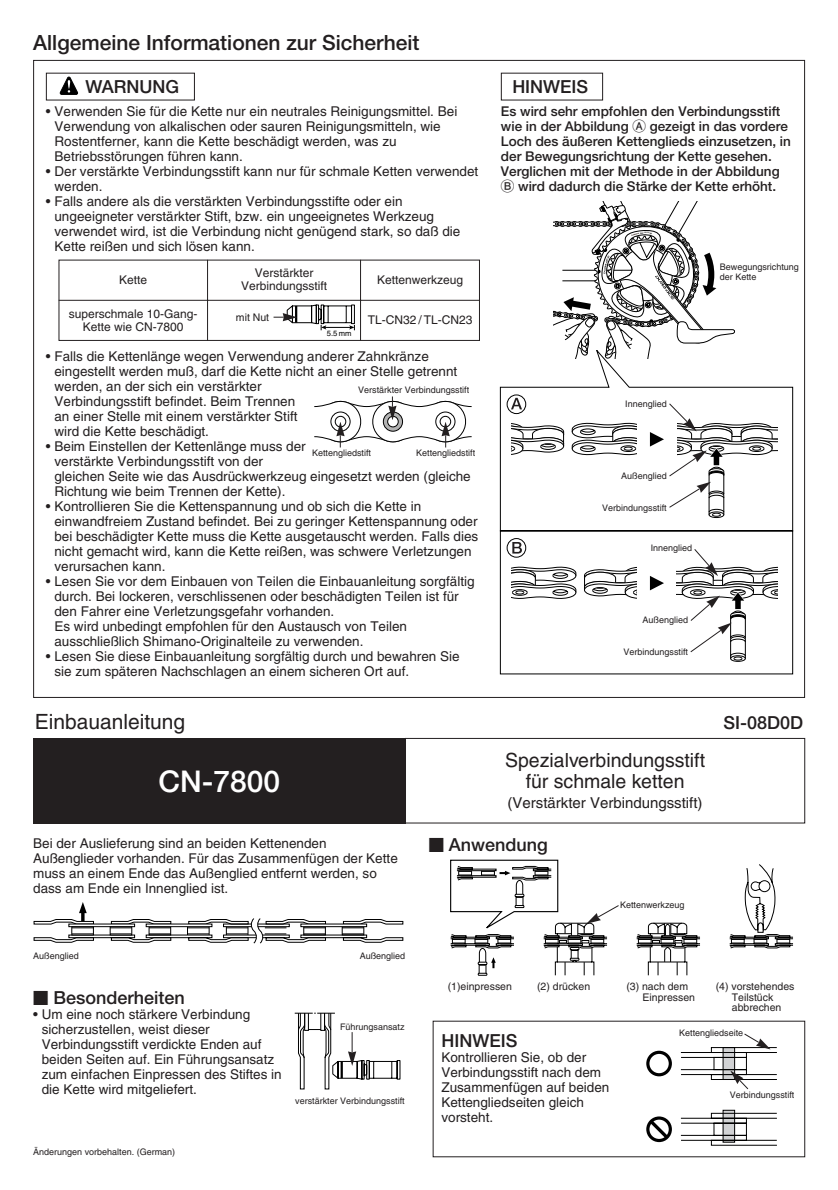
<style>
.page{position:relative;width:838px;height:1190px;background:#fff}
.page>*{position:absolute;margin:0;border:0;box-sizing:border-box;transform-origin:0 0}
.t1{font:500 30px "Helvetica Neue";color:#fff}
.t2{font:500 21px "Helvetica Neue";color:#231f20}
.t3{font:21px "Helvetica";color:#231f20}
.t4{font:19.6px/21px "Helvetica";color:#231f20;text-align:center}
.t5{font:500 18px "Helvetica Neue";color:#231f20}
.t6{font:15px "Helvetica";color:#231f20}
.t7{font:13.6px/15px "Helvetica";color:#231f20}
.t8{font:500 13.6px/15px "Helvetica Neue";color:#231f20}
.t9{font:12px/12.8px "Helvetica";color:#231f20;text-align:center}
.t10{font:10.4px/10.4px "Helvetica";color:#231f20}
.t11{font:9px/9.8px "Helvetica";color:#231f20}
.t12{font:7.6px "Helvetica";color:#000}
.s1{font-family:"Ftgfr Alpha";font-weight:400}
</style>
<div class="page">
<svg style="left:500px;top:359px;width:293px;height:315px"></svg>
<svg style="left:553px;top:201px;width:182px;height:158px"></svg>
<svg style="left:506px;top:394px;width:131px;height:164px"></svg>
<svg style="left:512px;top:566px;width:125px;height:34px"></svg>
<svg style="left:650px;top:576px;width:14px;height:14px"></svg>
<svg style="left:60px;top:77px;width:18px;height:18px"></svg>
<div style="left:405px;top:738px;width:400px;height:85px;border:1px solid #231f20"></div>
<div style="left:33px;top:738px;width:372px;height:85px;background:#231f20"></div>
<svg style="left:295px;top:1012px;width:106px;height:78px"></svg>
<svg style="left:646px;top:1050px;width:26px;height:93px"></svg>
<div style="left:723px;top:1110px;width:12px;height:32px;background:#abacad;border:1px solid #000"></div>
<svg style="left:680px;top:1113px;width:97px;height:33px"></svg>
<svg style="left:680px;top:1033px;width:97px;height:57px"></svg>
<svg style="left:650px;top:403px;width:128px;height:115px"></svg>
<svg style="left:677px;top:549px;width:100px;height:113px"></svg>
<svg style="left:314px;top:396px;width:157px;height:52px"></svg>
<svg style="left:450px;top:859px;width:343px;height:117px"></svg>
<div style="left:59px;top:260px;width:421px;height:81px;border:1px solid #231f20"></div>
<hr style="left:207px;top:260px;width:1px;height:81px;background:#231f20">
<hr style="left:360px;top:260px;width:1px;height:81px;background:#231f20">
<hr style="left:59px;top:300px;width:421px;height:1px;background:#231f20">
<svg style="left:274px;top:305px;width:81px;height:25px"></svg>
<svg style="left:33px;top:902px;width:371px;height:42px"></svg>
<h2 class="t2" style="left:33px;top:35px;width:388px">Allgemeine Informationen zur Sicherheit</h2>
<h3 class="t5" style="left:85px;top:81px;width:95px">WARNUNG</h3>
<h3 class="t5" style="left:512px;top:80px;width:77px">HINWEIS</h3>
<p class="t7" style="left:54px;top:106px;width:404px;text-indent:-9px">• Verwenden Sie für die Kette nur ein neutrales Reinigungsmittel. Bei Verwendung von alkalischen oder sauren Reinigungsmitteln, wie Rostentferner, kann die Kette beschädigt werden, was zu Betriebsstörungen führen kann.</p>
<p class="t7" style="left:54px;top:166px;width:425px;text-indent:-9px">• Der verstärkte Verbindungsstift kann nur für schmale Ketten verwendet werden.</p>
<p class="t7" style="left:54px;top:196px;width:407px;text-indent:-9px">• Falls andere als die verstärkten Verbindungsstifte oder ein ungeeigneter verstärkter Stift, bzw. ein ungeeignetes Werkzeug verwendet wird, ist die Verbindung nicht genügend stark, so daß die Kette reißen und sich lösen kann.</p>
<p class="t9" style="left:119px;top:274px;width:30px">Kette</p>
<p class="t9" style="left:377px;top:274px;width:88px">Kettenwerkzeug</p>
<p class="t9" style="left:69px;top:308px;width:130px">superschmale 10-Gang-<br>Kette wie CN-7800</p>
<p class="t9" style="left:241px;top:268px;width:88px">Verstärkter<br>Verbindungsstift</p>
<p class="t10" style="left:236px;top:313px;width:35px">mit Nut</p>
<p class="t9" style="left:368px;top:315px;width:106px">TL-CN32 / TL-CN23</p>
<p class="t12" style="left:327px;top:331px;width:26px">5.5 mm</p>
<p class="t7" style="left:54px;top:350px;width:404px;text-indent:-9px">• Falls die Kettenlänge wegen Verwendung anderer Zahnkränze eingestellt werden muß, darf die Kette nicht an einer Stelle getrennt werden, an der sich ein verstärkter<br>Verbindungsstift befindet. Beim Trennen<br>an einer Stelle mit einem verstärkter Stift<br>wird die Kette beschädigt.</p>
<p class="t7" style="left:54px;top:440px;width:418px;text-indent:-9px">• Beim Einstellen der Kettenlänge muss der<br>verstärkte Verbindungsstift von der<br>gleichen Seite wie das Ausdrückwerkzeug eingesetzt werden (gleiche Richtung wie beim Trennen der Kette).</p>
<p class="t7" style="left:54px;top:500px;width:425px;text-indent:-9px">• Kontrollieren Sie die Kettenspannung und ob sich die Kette in einwandfreiem Zustand befindet. Bei zu geringer Kettenspannung oder bei beschädigter Kette muss die Kette ausgetauscht werden. Falls dies nicht gemacht wird, kann die Kette reißen, was schwere Verletzungen verursachen kann.</p>
<p class="t7" style="left:54px;top:575px;width:422px;text-indent:-9px">• Lesen Sie vor dem Einbauen von Teilen die Einbauanleitung sorgfältig durch. Bei lockeren, verschlissenen oder beschädigten Teilen ist für den Fahrer eine Verletzungsgefahr vorhanden.<br>Es wird unbedingt empfohlen für den Austausch von Teilen ausschließlich Shimano-Originalteile zu verwenden.</p>
<p class="t7" style="left:54px;top:650px;width:407px;text-indent:-9px">• Lesen Sie diese Einbauanleitung sorgfältig durch und bewahren Sie sie zum späteren Nachschlagen an einem sicheren Ort auf.</p>
<p class="t11" style="left:358px;top:385px;width:113px">Verstärkter Verbindungsstift</p>
<p class="t11" style="left:312px;top:449px;width:61px">Kettengliedstift</p>
<p class="t11" style="left:416px;top:449px;width:61px">Kettengliedstift</p>
<p class="t8" style="left:501px;top:105px;width:292px">Es wird sehr empfohlen den Verbindungsstift wie in der Abbildung <span class="s1">A</span> gezeigt in das vordere Loch des äußeren Kettenglieds einzusetzen, in der Bewegungsrichtung der Kette gesehen.<br>Verglichen mit der Methode in der Abbildung <span class="s1">B</span> wird dadurch die Stärke der Kette erhöht.</p>
<p class="t11" style="left:720px;top:263px;width:81px">Bewegungsrichtung der Kette</p>
<p class="t11" style="left:625px;top:399px;width:43px">Innenglied</p>
<p class="t11" style="left:621px;top:472px;width:47px">Außenglied</p>
<p class="t11" style="left:602px;top:504px;width:66px">Verbindungsstift</p>
<p class="t11" style="left:651px;top:544px;width:43px">Innenglied</p>
<p class="t11" style="left:643px;top:616px;width:47px">Außenglied</p>
<p class="t11" style="left:624px;top:648px;width:66px">Verbindungsstift</p>
<h2 class="t3" style="left:35px;top:714px;width:152px">Einbauanleitung</h2>
<h3 class="t5" style="left:724px;top:716px;width:81px">SI-08D0D</h3>
<h3 class="t4" style="left:505px;top:751px;width:201px">Spezialverbindungsstift für schmale ketten</h3>
<p class="t6" style="left:508px;top:798px;width:197px">(Verstärkter Verbindungsstift)</p>
<h1 class="t1" style="left:158px;top:770px;width:123px">CN-7800</h1>
<p class="t7" style="left:33px;top:837px;width:366px">Bei der Auslieferung sind an beiden Kettenenden Außenglieder vorhanden. Für das Zusammenfügen der Kette muss an einem Ende das Außenglied entfernt werden, so dass am Ende ein Innenglied ist.</p>
<h3 class="t5" style="left:449px;top:838px;width:101px">Anwendung</h3>
<p class="t11" style="left:33px;top:952px;width:47px">Außenglied</p>
<p class="t11" style="left:360px;top:952px;width:47px">Außenglied</p>
<p class="t11" style="left:620px;top:901px;width:66px">Kettenwerkzeug</p>
<h3 class="t5" style="left:54px;top:991px;width:133px">Besonderheiten</h3>
<p class="t7" style="left:42px;top:1008px;width:242px;text-indent:-9px">• Um eine noch stärkere Verbindung sicherzustellen, weist dieser Verbindungsstift verdickte Enden auf beiden Seiten auf. Ein Führungsansatz zum einfachen Einpressen des Stiftes in die Kette wird mitgeliefert.</p>
<p class="t11" style="left:340px;top:1023px;width:66px">Führungsansatz</p>
<p class="t11" style="left:295px;top:1097px;width:111px">verstärkter Verbindungsstift</p>
<p class="t11" style="left:33px;top:1148px;width:144px">Änderungen vorbehalten. (German)</p>
<p class="t10" style="left:448px;top:982px;width:66px">(1)einpressen</p>
<p class="t10" style="left:537px;top:982px;width:55px">(2) drücken</p>
<p class="t10" style="left:643px;top:982px;width:54px;text-indent:-16px">(3) nach dem<br>Einpressen</p>
<p class="t10" style="left:716px;top:982px;width:80px;text-align:center">(4) vorstehendes<br>Teilstück abbrechen</p>
<h3 class="t5" style="left:441px;top:1034px;width:77px">HINWEIS</h3>
<p class="t7" style="left:441px;top:1051px;width:170px">Kontrollieren Sie, ob der<br>Verbindungsstift nach dem<br>Zusammenfügen auf beiden<br>Kettengliedseiten gleich vorsteht.</p>
<p class="t11" style="left:679px;top:1029px;width:66px">Kettengliedseite</p>
<p class="t11" style="left:730px;top:1090px;width:66px">Verbindungsstift</p>
</div>
